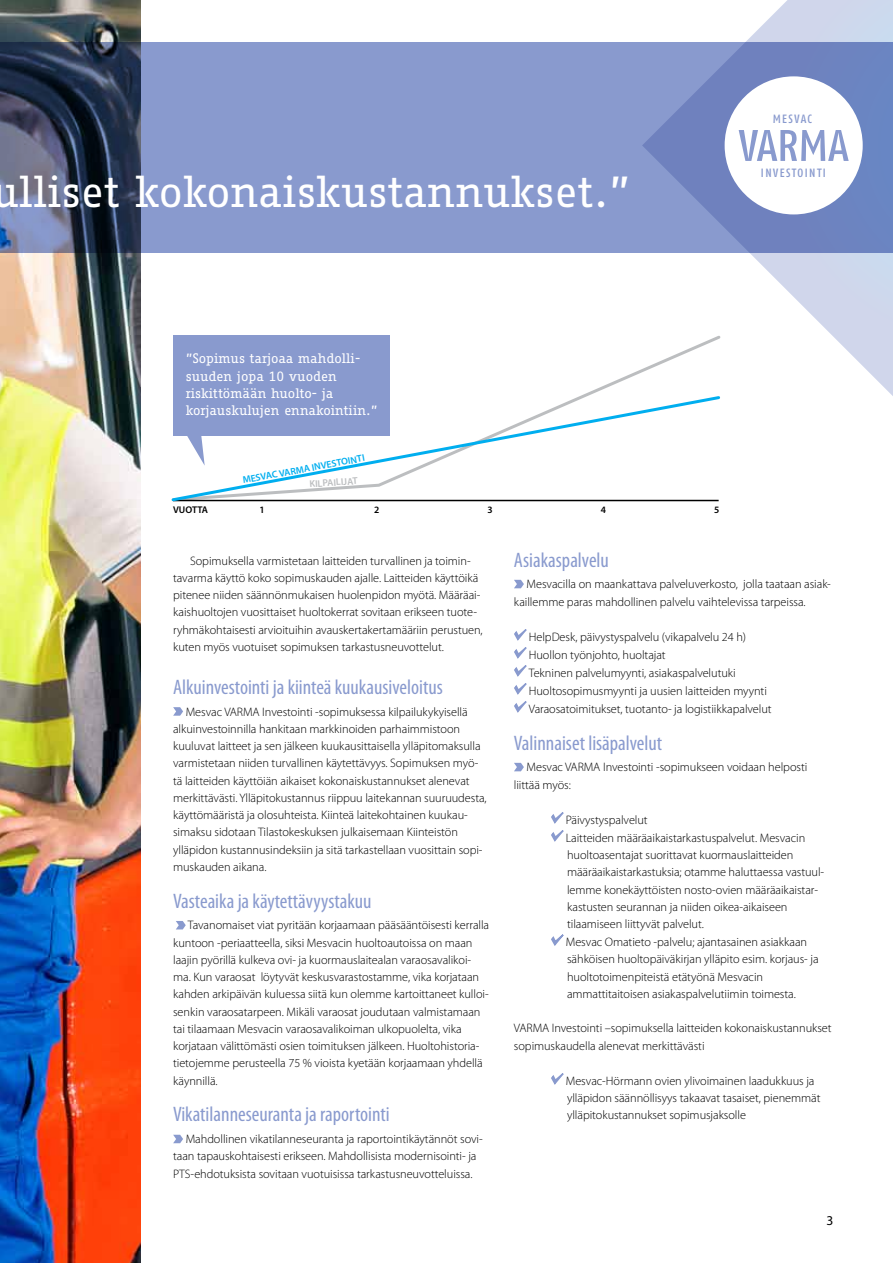
<style>
.page{position:relative;width:893px;height:1263px;background:#fff}
.page>*{position:absolute;margin:0;border:0;box-sizing:border-box;transform-origin:0 0}
.t1{font:43.5px "Fago Office Serif";letter-spacing:-.005em;color:#fff}
.t2{font:condensed 21px "Myriad Pro";color:#899ace}
.t3{font:13.5px "Myriad Pro";color:#000}
.t4{font:13.35px/17.2px "Fago Office Serif";letter-spacing:-.005em;color:#fff}
.t5{font:300 12.3px/17.2px "Myriad Pro";letter-spacing:-.005em;color:#000}
.t6{font:12px "Fago Co Med";letter-spacing:.12em;color:#899ace}
.t7{font:600 9.75px "Myriad Pro";color:#00aeef}
.t8{font:600 9.75px "Myriad Pro";color:#000}
.t9{font:600 9.75px "Myriad Pro";color:#bcbec0}
</style>
<div class="page">
<img style="left:0;top:0;width:140px;height:1263px">
<svg style="left:173px;top:707px;width:10px;height:9px"></svg>
<svg style="left:176px;top:921px;width:10px;height:8px"></svg>
<svg style="left:173px;top:1135px;width:10px;height:8px"></svg>
<svg style="left:0;top:42px;width:642px;height:211px;background:#7787b5"></svg>
<svg style="left:642px;top:0;width:251px;height:396px"></svg>
<div style="left:725px;top:76px;width:138px;height:138px;background:#fff;border-radius:50%"></div>
<svg style="left:739px;top:130px;width:110px;height:31px"></svg>
<svg style="left:514px;top:580px;width:10px;height:8px"></svg>
<svg style="left:514px;top:629px;width:13px;height:84px"></svg>
<svg style="left:514px;top:763px;width:10px;height:8px"></svg>
<svg style="left:551px;top:812px;width:13px;height:30px"></svg>
<svg style="left:551px;top:934px;width:13px;height:12px"></svg>
<svg style="left:551px;top:1073px;width:13px;height:12px"></svg>
<svg style="left:173px;top:333px;width:550px;height:63px"></svg>
<div style="left:173px;top:336px;width:217px;height:100px;background:#899ace"></div>
<svg style="left:171px;top:394px;width:551px;height:108px"></svg>
<h1 class="t1" style="left:-9px;top:168px;width:641px">ulliset kokonaiskustannukset.”</h1>
<p class="t6" style="left:773px;top:112px;width:41px">MESVAC</p>
<p class="t6" style="left:761px;top:166px;width:66px">INVESTOINTI</p>
<p class="t4" style="left:186px;top:350px;width:193px">”Sopimus tarjoaa mahdolli&shy;suuden jopa 10 vuoden riskittömään huolto- ja korjauskulujen ennakointiin.”</p>
<p class="t7" style="left:242px;top:474px;width:125px;rotate:-10deg">MESVAC VARMA INVESTOINTI</p>
<p class="t9" style="left:309px;top:478px;width:50px;rotate:-4deg">KILPAILIJAT</p>
<p class="t8" style="left:173px;top:503px;width:36px">VUOTTA</p>
<p class="t8" style="left:259px;top:503px;width:7px">1</p>
<p class="t8" style="left:374px;top:503px;width:7px">2</p>
<p class="t8" style="left:488px;top:503px;width:7px">3</p>
<p class="t8" style="left:601px;top:503px;width:7px">4</p>
<p class="t8" style="left:714px;top:503px;width:7px">5</p>
<p class="t5" style="left:173px;top:552px;width:311px;text-indent:17px">Sopimuksella varmistetaan laitteiden turvallinen ja toimin&shy;tavarma käyttö koko sopimuskauden ajalle. Laitteiden käyttöikä pitenee niiden säännönmukaisen huolenpidon myötä. Määräai&shy;kaishuoltojen vuosittaiset huoltokerrat sovitaan erikseen tuote&shy;ryhmäkohtaisesti arvioituihin avauskertakertamääriin perustuen, kuten myös vuotuiset sopimuksen tarkastusneuvottelut.</p>
<h2 class="t2" style="left:173px;top:674px;width:271px">Alkuinvestointi ja kiinteä kuukausiveloitus</h2>
<p class="t5" style="left:173px;top:703px;width:315px;text-indent:13px">Mesvac VARMA Investointi -sopimuksessa kilpailukykyisellä alkuinvestoinnilla hankitaan markkinoiden parhaimmistoon kuuluvat laitteet ja sen jälkeen kuukausittaisella ylläpitomaksulla varmistetaan niiden turvallinen käytettävyys. Sopimuksen myö&shy;tä laitteiden käyttöiän aikaiset kokonaiskustannukset alenevat merkittävästi. Ylläpitokustannus riippuu laitekannan suuruudesta, käyttömääristä ja olosuhteista. Kiinteä laitekohtainen kuukau&shy;simaksu sidotaan Tilastokeskuksen julkaisemaan Kiinteistön ylläpidon kustannusindeksiin ja sitä tarkastellaan vuosittain sopi&shy;muskauden aikana.</p>
<h2 class="t2" style="left:173px;top:888px;width:200px">Vasteaika ja käytettävyystakuu</h2>
<p class="t5" style="left:173px;top:917px;width:318px;text-indent:15px">Tavanomaiset viat pyritään korjaamaan pääsääntöisesti kerralla kuntoon -periaatteella, siksi Mesvacin huoltoautoissa on maan laajin pyörillä kulkeva ovi- ja kuormauslaitealan varaosavalikoi&shy;ma. Kun varaosat löytyvät keskusvarastostamme, vika korjataan kahden arkipäivän kuluessa siitä kun olemme kartoittaneet kulloi&shy;senkin varaosatarpeen. Mikäli varaosat joudutaan valmistamaan tai tilaamaan Mesvacin varaosavalikoiman ulkopuolelta, vika korjataan välittömästi osien toimituksen jälkeen. Huoltohistoria&shy;tietojemme perusteella 75 % vioista kyetään korjaamaan yhdellä käynnillä.</p>
<h2 class="t2" style="left:173px;top:1102px;width:218px">Vikatilanneseuranta ja raportointi</h2>
<p class="t5" style="left:173px;top:1131px;width:311px;text-indent:13px">Mahdollinen vikatilanneseuranta ja raportointikäytännöt sovi&shy;taan tapauskohtaisesti erikseen. Mahdollisista modernisointi- ja<br>PTS-ehdotuksista sovitaan vuotuisissa tarkastusneuvotteluissa.</p>
<h2 class="t2" style="left:514px;top:547px;width:97px">Asiakaspalvelu</h2>
<p class="t5" style="left:514px;top:576px;width:319px;text-indent:13px">Mesvacilla on maankattava palveluverkosto, jolla taataan asiak&shy;kaillemme paras mahdollinen palvelu vaihtelevissa tarpeissa.</p>
<p class="t5" style="left:529px;top:628px;width:244px;line-height:18px">HelpDesk, päivystyspalvelu (vikapalvelu 24 h)<br>Huollon työnjohto, huoltajat<br>Tekninen palvelumyynti, asiakaspalvelutuki Huoltosopimusmyynti ja uusien laitteiden myynti Varaosatoimitukset, tuotanto- ja logistiikkapalvelut</p>
<h2 class="t2" style="left:514px;top:730px;width:150px">Valinnaiset lisäpalvelut</h2>
<p class="t5" style="left:514px;top:759px;width:295px;text-indent:13px">Mesvac VARMA Investointi -sopimukseen voidaan helposti liittää myös:</p>
<p class="t5" style="left:566px;top:811px;width:260px">Päivystyspalvelut<br>Laitteiden määräaikaistarkastuspalvelut. Mesvacin huoltoasentajat suorittavat kuormauslaitteiden määräaikaistarkastuksia; otamme haluttaessa vastuul&shy;lemme konekäyttöisten nosto-ovien määräaikaistar&shy;kastusten seurannan ja niiden oikea-aikaiseen tilaamiseen liittyvät palvelut.<br>Mesvac Omatieto -palvelu; ajantasainen asiakkaan sähköisen huoltopäiväkirjan ylläpito esim. korjaus- ja huoltotoimenpiteistä etätyönä Mesvacin ammattitaitoisen asiakaspalvelutiimin toimesta.</p>
<p class="t5" style="left:514px;top:1020px;width:319px">VARMA Investointi –sopimuksella laitteiden kokonaiskustannukset sopimuskaudella alenevat merkittävästi</p>
<p class="t5" style="left:566px;top:1072px;width:256px">Mesvac-Hörmann ovien ylivoimainen laadukkuus ja ylläpidon säännöllisyys takaavat tasaiset, pienemmät ylläpitokustannukset sopimusjaksolle</p>
<p class="t3" style="left:826px;top:1212px;width:8px">3</p>
</div>
